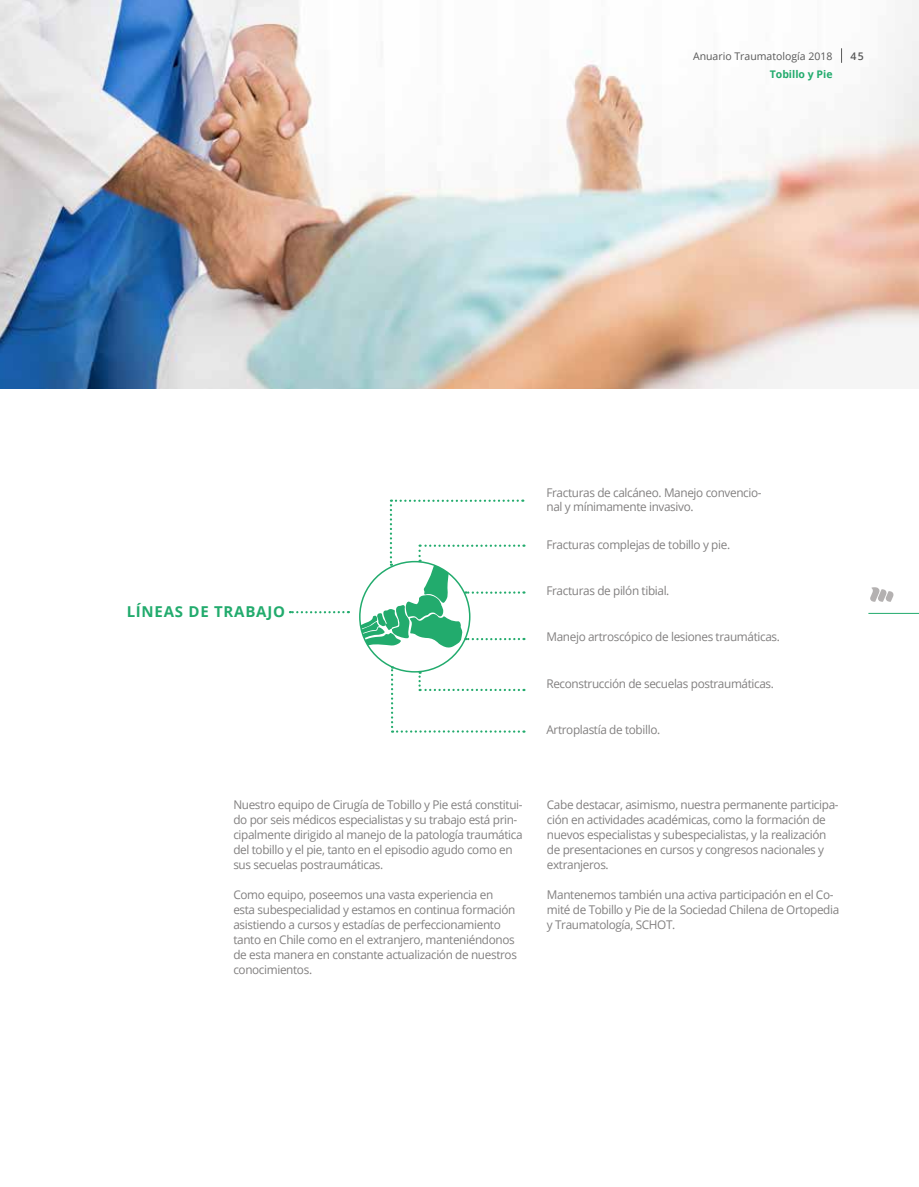
<style>
.page{position:relative;width:919px;height:1187px;background:#fff}
.page>*{position:absolute;margin:0;border:0;box-sizing:border-box;transform-origin:0 0}
.t1{font:700 15px "Open Sans";letter-spacing:.05em;color:#22ab6d}
.t2{font:12px/15px "Open Sans";letter-spacing:-.03em;color:#828080}
.t3{font:10.5px "Open Sans";color:#575757}
.t4{font:700 10.5px "Open Sans";color:#22ab6d}
.t5{font:600 10.5px "Open Sans";color:#575757}
</style>
<div class="page">
<svg style="left:870px;top:587px;width:23px;height:14px"></svg>
<img style="left:0;top:0;width:918px;height:389px">
<svg style="left:841px;top:48px;width:1px;height:15px"></svg>
<hr style="left:868px;top:613px;width:50px;height:1px;background:#22ab6d">
<svg style="left:391px;top:666px;width:133px;height:67px"></svg>
<svg style="left:290px;top:611px;width:59px;height:3px"></svg>
<svg style="left:360px;top:499px;width:164px;height:152px"></svg>
<div style="left:359px;top:561px;width:111px;height:111px;border:2px solid #22ab6d;border-radius:50%"></div>
<p class="t3" style="left:693px;top:49px;width:141px">Anuario Traumatología 2018</p>
<p class="t4" style="left:769px;top:66px;width:64px">Tobillo y Pie</p>
<p class="t5" style="left:850px;top:49px;width:15px">45</p>
<p class="t1" style="left:127px;top:600px;width:160px">LÍNEAS DE TRABAJO</p>
<p class="t2" style="left:546px;top:486px;width:217px;line-height:13.5px">Fracturas de calcáneo. Manejo convencio&shy;nal y mínimamente invasivo.</p>
<p class="t2" style="left:546px;top:536px;width:185px">Fracturas complejas de tobillo y pie.</p>
<p class="t2" style="left:546px;top:583px;width:124px">Fracturas de pilón tibial.</p>
<p class="t2" style="left:546px;top:629px;width:235px">Manejo artroscópico de lesiones traumáticas.</p>
<p class="t2" style="left:546px;top:675px;width:229px">Reconstrucción de secuelas postraumáticas.</p>
<p class="t2" style="left:546px;top:721px;width:115px">Artroplastía de tobillo.</p>
<p class="t2" style="left:233px;top:796px;width:291px">Nuestro equipo de Cirugía de Tobillo y Pie está constitui&shy;do por seis médicos especialistas y su trabajo está prin&shy;cipalmente dirigido al manejo de la patología traumática del tobillo y el pie, tanto en el episodio agudo como en sus secuelas postraumáticas.</p>
<p class="t2" style="left:233px;top:886px;width:285px">Como equipo, poseemos una vasta experiencia en esta subespecialidad y estamos en continua formación asistiendo a cursos y estadías de perfeccionamiento tanto en Chile como en el extranjero, manteniéndonos de esta manera en constante actualización de nuestros conocimientos.</p>
<p class="t2" style="left:547px;top:796px;width:293px">Cabe destacar, asimismo, nuestra permanente participa&shy;ción en actividades académicas, como la formación de nuevos especialistas y subespecialistas, y la realización de presentaciones en cursos y congresos nacionales y extranjeros.</p>
<p class="t2" style="left:547px;top:886px;width:294px">Mantenemos también una activa participación en el Co&shy;mité de Tobillo y Pie de la Sociedad Chilena de Ortopedia y Traumatología, SCHOT.</p>
</div>
